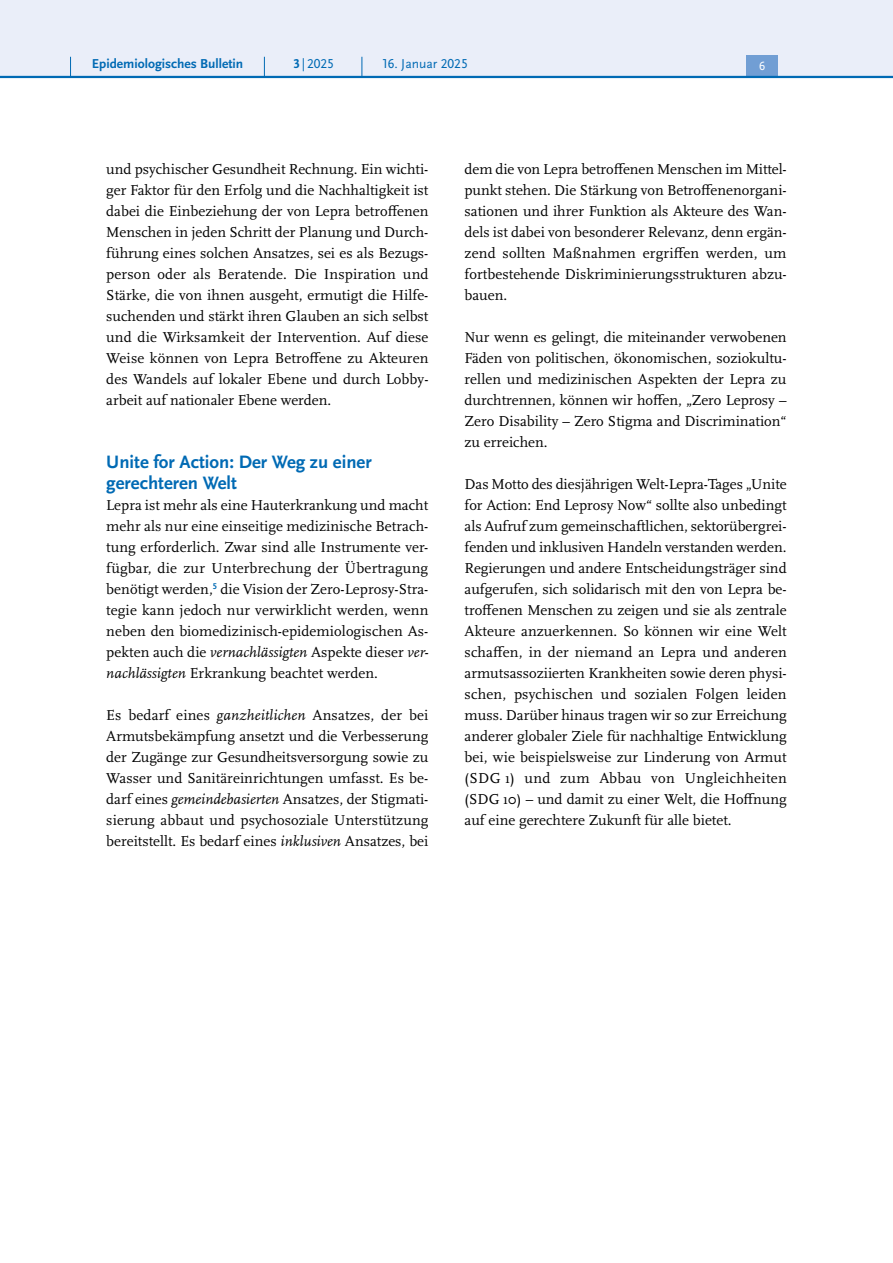
<style>
.page{position:relative;width:893px;height:1263px;background:#fff}
.page>*{position:absolute;margin:0;border:0;box-sizing:border-box;transform-origin:0 0}
.H3_-_Neu{font:700 18.75px/21px "Scala Sans Pro";color:#006ab4}
.P_-_Fließtext{font:15px/21px "Scala Pro";color:#000;text-align:justify}
.t1{font:700 13.5px "Scala Sans Pro";color:#006ab4}
.t2{font:13.5px "Scala Sans Pro";color:#006ab4}
.t3{font:12.45px "Scala Sans Pro";color:#fff}
.s1{font-weight:700}
.s2{font-style:italic}
</style>
<div class="page">
<hr style="left:892px;top:78px;width:1px;height:1185px;background:#eaeef9">
<div style="left:0;top:0;width:893px;height:77px;background:#eaeef9"></div>
<div style="left:746px;top:55px;width:32px;height:21px;background:#719ed4"></div>
<hr style="left:0;top:76px;width:893px;height:2px;background:#006ab4">
<svg style="left:70px;top:57px;width:1px;height:19px"></svg>
<svg style="left:264px;top:57px;width:1px;height:19px"></svg>
<svg style="left:362px;top:57px;width:1px;height:19px"></svg>
<p class="t1" style="left:92px;top:55px;width:153px">Epidemiologisches Bulletin</p>
<p class="t2" style="left:294px;top:55px;width:42px"><span class="s1">3</span>|2025</p>
<p class="t2" style="left:383px;top:55px;width:87px">16. Januar 2025</p>
<p class="t3" style="left:759px;top:59px;width:8px">6</p>
<p class="P_-_Fließtext" style="left:106px;top:158px;width:324px">und psychischer Gesundheit Rechnung. Ein wichti&shy;ger Faktor für den Erfolg und die Nachhaltigkeit ist dabei die Einbeziehung der von Lepra betroffenen Menschen in jeden Schritt der Planung und Durch&shy;führung eines solchen Ansatzes, sei es als Bezugs&shy;person oder als Beratende. Die Inspiration und Stärke, die von ihnen ausgeht, ermutigt die Hilfe&shy;suchenden und stärkt ihren Glauben an sich selbst und die Wirksamkeit der Intervention. Auf diese Weise können von Lepra Betroffene zu Akteuren des Wandels auf lokaler Ebene und durch Lobby&shy;arbeit auf nationaler Ebene werden.</p>
<h1 class="H3_-_Neu" style="left:106px;top:451px;width:267px">Unite for Action: Der Weg zu einer gerechteren Welt</h1>
<p class="P_-_Fließtext" style="left:106px;top:494px;width:324px">Lepra ist mehr als eine Hauterkrankung und macht mehr als nur eine einseitige medizinische Betrach&shy;tung erforderlich. Zwar sind alle Instrumente ver&shy;fügbar, die zur Unterbrechung der Übertragung benötigt werden,<sup>5</sup> die Vision der Zero-Leprosy-Stra&shy;tegie kann jedoch nur verwirklicht werden, wenn neben den biomedizinisch-epidemiologischen As&shy;pekten auch die <span class="s2">vernachlässigten</span> Aspekte dieser <span class="s2">ver&shy;nachlässigten</span> Erkrankung beachtet werden.</p>
<p class="P_-_Fließtext" style="left:106px;top:704px;width:324px">Es bedarf eines <span class="s2">ganzheitlichen</span> Ansatzes, der bei Armutsbekämpfung ansetzt und die Verbesserung der Zugänge zur Gesundheitsversorgung sowie zu Wasser und Sanitäreinrichtungen umfasst. Es be&shy;darf eines <span class="s2">gemeindebasierten</span> Ansatzes, der Stigmati&shy;sierung abbaut und psychosoziale Unterstützung bereitstellt. Es bedarf eines <span class="s2">inklusiven</span> Ansatzes, bei</p>
<p class="P_-_Fließtext" style="left:465px;top:158px;width:324px">dem die von Lepra betroffenen Menschen im Mittel&shy;punkt stehen. Die Stärkung von Betroffenenorgani&shy;sationen und ihrer Funktion als Akteure des Wan&shy;dels ist dabei von besonderer Relevanz, denn ergän&shy;zend sollten Maßnahmen ergriffen werden, um fortbestehende Diskriminierungsstrukturen abzu&shy;bauen.</p>
<p class="P_-_Fließtext" style="left:465px;top:326px;width:324px">Nur wenn es gelingt, die miteinander verwobenen Fäden von politischen, ökonomischen, soziokultu&shy;rellen und medizinischen Aspekten der Lepra zu durchtrennen, können wir hoffen, „Zero Leprosy – Zero Disability – Zero Stigma and Discrimination“ zu erreichen.</p>
<p class="P_-_Fließtext" style="left:465px;top:473px;width:324px">Das Motto des diesjährigen Welt-Lepra-Tages „Unite for Action: End Leprosy Now“ sollte also unbedingt als Aufruf zum gemeinschaftlichen, sektorübergrei&shy;fenden und inklusiven Handeln verstanden werden.<br>Regierungen und andere Entscheidungsträger sind aufgerufen, sich solidarisch mit den von Lepra be&shy;troffenen Menschen zu zeigen und sie als zentrale Akteure anzuerkennen. So können wir eine Welt schaffen, in der niemand an Lepra und anderen armutsassoziierten Krankheiten sowie deren physi&shy;schen, psychischen und sozialen Folgen leiden muss. Darüber hinaus tragen wir so zur Erreichung anderer globaler Ziele für nachhaltige Entwicklung bei, wie beispielsweise zur Linderung von Armut (SDG 1) und zum Abbau von Ungleichheiten (SDG 10) – und damit zu einer Welt, die Hoffnung auf eine gerechtere Zukunft für alle bietet.</p>
</div>
